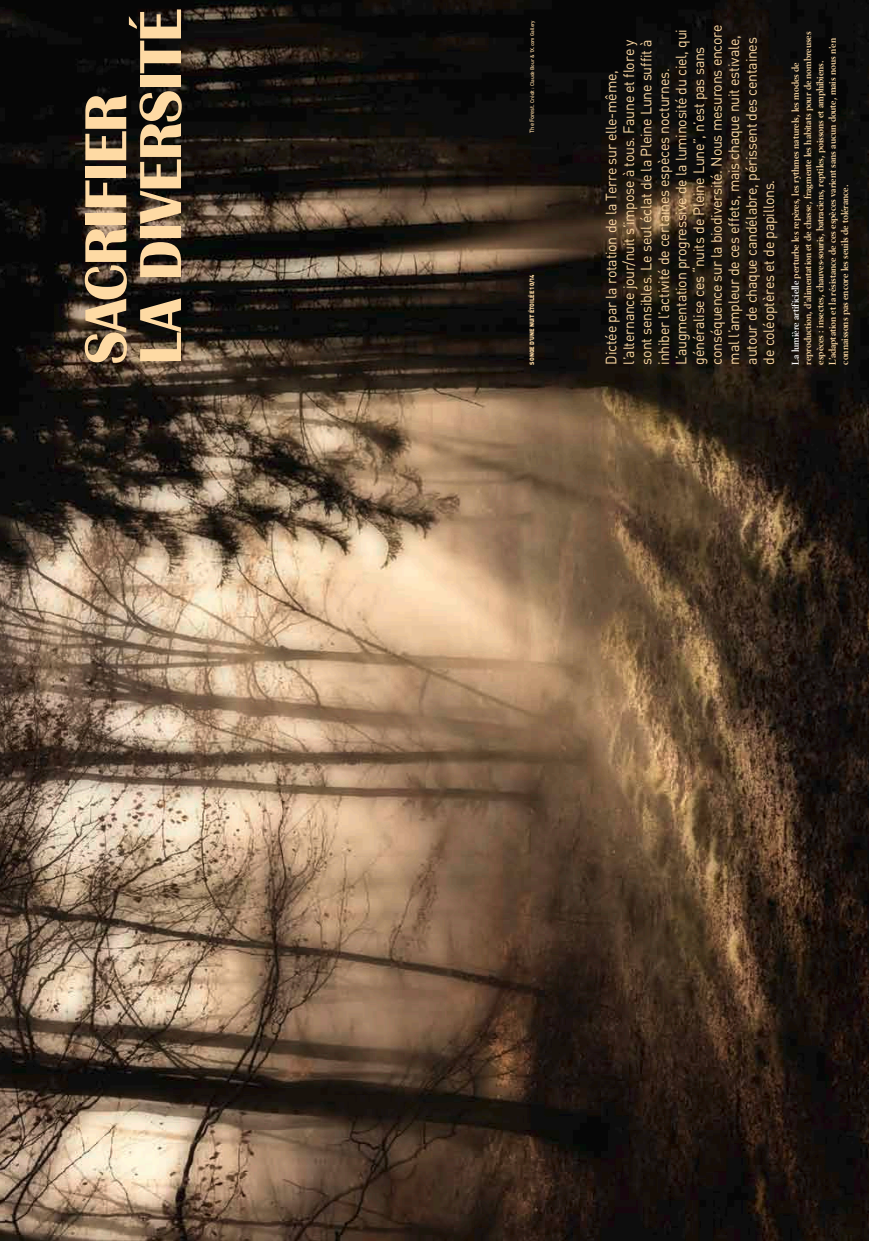
<style>
.page{position:relative;width:869px;height:1241px;background:#fff}
.page>*{position:absolute;margin:0;border:0;box-sizing:border-box;transform-origin:0 0}
.t1{font:700 61.25px/54.7px "Britannic";letter-spacing:-.02em;color:#fedaa4}
.t2{font:14.88px/17.5px "DIN";letter-spacing:-.02em;color:#fedaa4;scale:.95 1}
.t3{font:700 9.62px/12.2px "Berling LT Std";letter-spacing:-.01em;color:#fedaa4;scale:.95 1}
.t4{font:900 6.12px "DIN";letter-spacing:-.01em;color:#fedaa4;scale:.95 1}
.t5{font:500 5.25px "DIN";letter-spacing:-.01em;color:#fedaa4;scale:.95 1}
.s1{font-size:6.12px}
.s2{color:#fff}
</style>
<div class="page">
<img style="left:0;top:0;width:868px;height:1240px">
<h1 class="t1" style="left:79px;top:364px;width:357px;rotate:-90deg">Sacrifier<br>la diversité</h1>
<p class="t5" style="left:528px;top:133px;width:120px;rotate:-90deg"><span class="s1">The Forest.</span> Crédit : Claude Bour &amp; 1X.com Gallery</p>
<p class="t4" style="left:527px;top:364px;width:96px;rotate:-90deg">Songe d’une nuit étoilée 10/14</p>
<p class="t2" style="left:602px;top:364px;width:359px;rotate:-90deg">Dictée par la rotation de la Terre sur elle-même, l’alternance jour/nuit s’impose à tous. Faune et flore y sont sensibles. Le seul éclat de la Pleine Lune suffit à inhiber l’activité de certaines espèces nocturnes.<br>L’augmentation progressive de la luminosité du ciel, qui généralise ces “nuits de Pleine Lune”, n’est pas sans conséquence sur la biodiversité. Nous mesurons encore mal l’ampleur de ces effets, mais chaque nuit estivale, autour de chaque candélabre, périssent des centaines de coléoptères et de papillons.</p>
<p class="t3" style="left:801px;top:364px;width:352px;rotate:-90deg">reproduction, d’alimentation et de chasse, fragmente les habitats pour de nombreuses espèces : insectes, chauves-souris, batraciens, reptiles, poissons et amphibiens.<br>L’adaptation et la résistance de ces espèces varient sans aucun doute, mais nous n’en connaissons pas encore les seuils de tolérance.</p>
<p class="t3" style="left:789px;top:364px;width:319px;rotate:-90deg"><span class="s2">La lumière artificielle</span> perturbe les repères, les rythmes naturels, les modes de</p>
</div>
